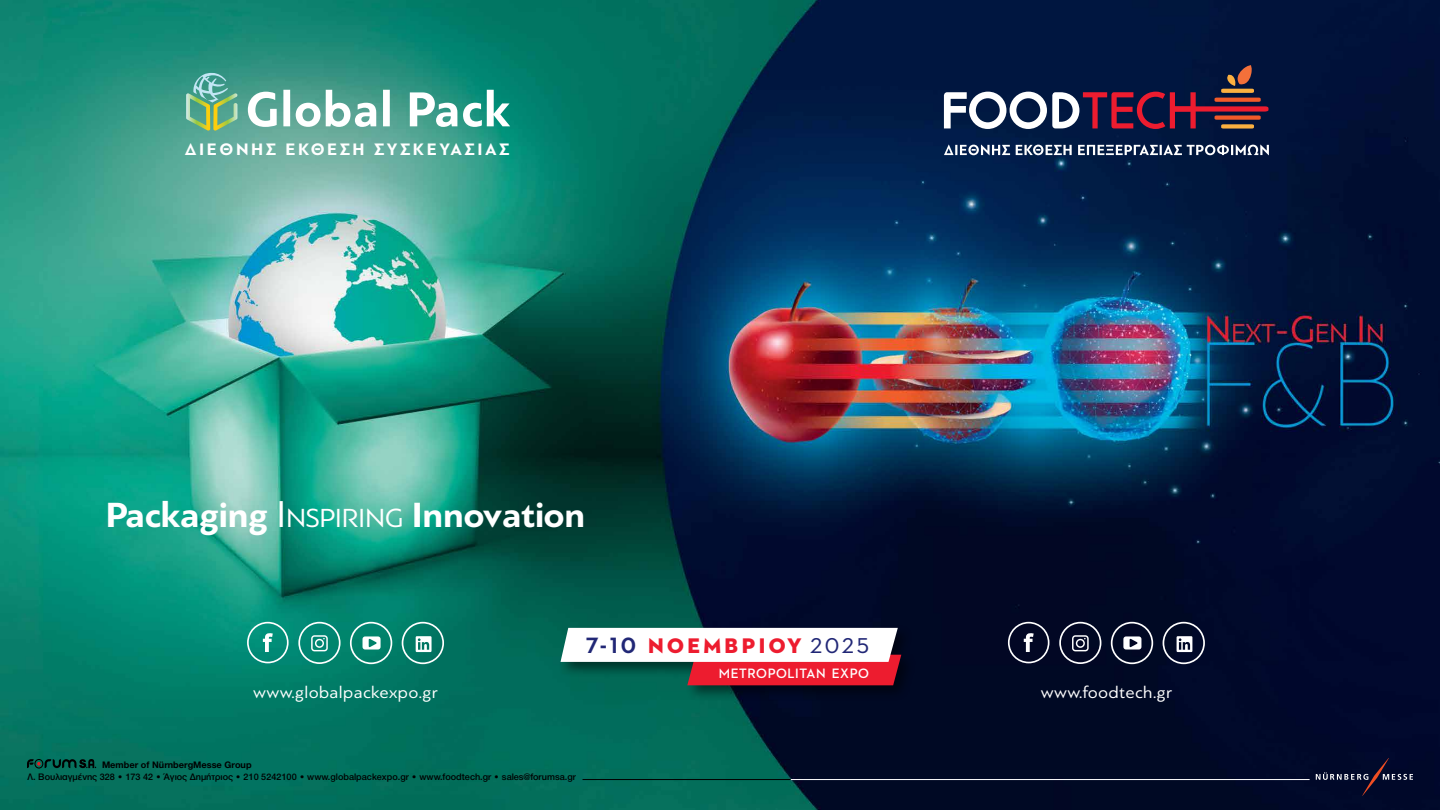
<style>
.page{position:relative;width:1440px;height:810px;background:#fff}
.page>*{position:absolute;margin:0;border:0;box-sizing:border-box;transform-origin:0 0}
.t1{font:700 50.85px "PF Universal";color:#fff}
.t2{font:700 36.75px "PF Bague Sans Pro";letter-spacing:-.01em;color:#fff}
.t3{font:21.52px "Neutraface Two Disp Greek Titl";letter-spacing:.16em;color:#ed1c2f}
.t4{font:700 17.4px "PF Bague Sans Pro";letter-spacing:.15em;color:#fff}
.t5{font:17.25px "PF Bague Sans Pro";letter-spacing:.02em;color:#fff;scale:1.04 1}
.t6{font:700 13.88px "Neutraface Two Disp Greek";letter-spacing:.04em;color:#fff}
.t7{font:500 9.75px "Helvetica Neue Greek";color:#000}
.t8{font:700 9.75px "Helvetica Neue Greek";color:#000}
.s1{font-weight:500;color:#ed1c2f}
.s2{font-weight:400;font-size:39.22px}
.s3{font-weight:400;font-size:27.45px}
.s4{font-family:"Neutraface Two Disp Greek";font-weight:700;font-size:28.95px;color:#212776}
.s5{font-family:"Neutraface Two Disp Greek";font-weight:500;font-size:28.95px;color:#212776}
</style>
<div class="page">
<img style="left:0;top:0;width:1440px;height:810px">
<div style="left:558px;top:624px;width:359px;height:78px;background:#000;opacity:.5"></div>
<svg style="left:556px;top:628px;width:348px;height:57px"></svg>
<svg style="left:1171px;top:65px;width:97px;height:64px;background:#37243a"></svg>
<svg style="left:944px;top:145px;width:325px;height:10px"></svg>
<svg style="left:248px;top:90px;width:262px;height:37px"></svg>
<svg style="left:186px;top:73px;width:52px;height:58px;background:#70b08b"></svg>
<svg style="left:1316px;top:758px;width:97px;height:38px;background:#131734"></svg>
<hr style="left:583px;top:779px;width:208px;height:1px;background:#000">
<hr style="left:791px;top:779px;width:519px;height:1px;background:#fff">
<div style="left:34px;top:759px;width:9px;height:10px;border:1px solid #000;border-radius:50%"></div>
<svg style="left:27px;top:759px;width:69px;height:9px"></svg>
<svg style="left:247px;top:622px;width:197px;height:42px;background:#2c9887"></svg>
<svg style="left:1008px;top:622px;width:197px;height:42px;background:#2d324a"></svg>
<h3 class="t4" style="left:185px;top:139px;width:326px">ΔΙΕΘΝΗΣ ΕΚΘΕΣΗ ΣΥΣΚΕΥΑΣΙΑΣ</h3>
<h1 class="t1" style="left:940px;top:80px;width:261px">FOOD<span class="s1">TECH</span></h1>
<h2 class="t2" style="left:106px;top:492px;width:481px">Packaging <span class="s2">I</span><span class="s3">NSPI RI NG</span> Innovation</h2>
<h3 class="t3" style="left:586px;top:632px;width:285px"><span class="s4">7-10</span> NOeMβριου <span class="s5">2025</span></h3>
<h3 class="t6" style="left:719px;top:666px;width:152px">METROPOLITAN EXPO</h3>
<h3 class="t5" style="left:253px;top:682px;width:179px">www.globalpackexpo.gr</h3>
<h3 class="t5" style="left:1041px;top:682px;width:127px">www.foodtech.gr</h3>
<p class="t8" style="left:102px;top:759px;width:151px">Member of NürnbergMesse Group</p>
<p class="t7" style="left:28px;top:772px;width:550px">Λ. Βουλιαγμένης 328 • 173 42 • Άγιος Δημήτριος • 210 5242100 • www.globalpackexpo.gr • www.foodtech.gr • sales@forumsa.gr</p>
</div>
